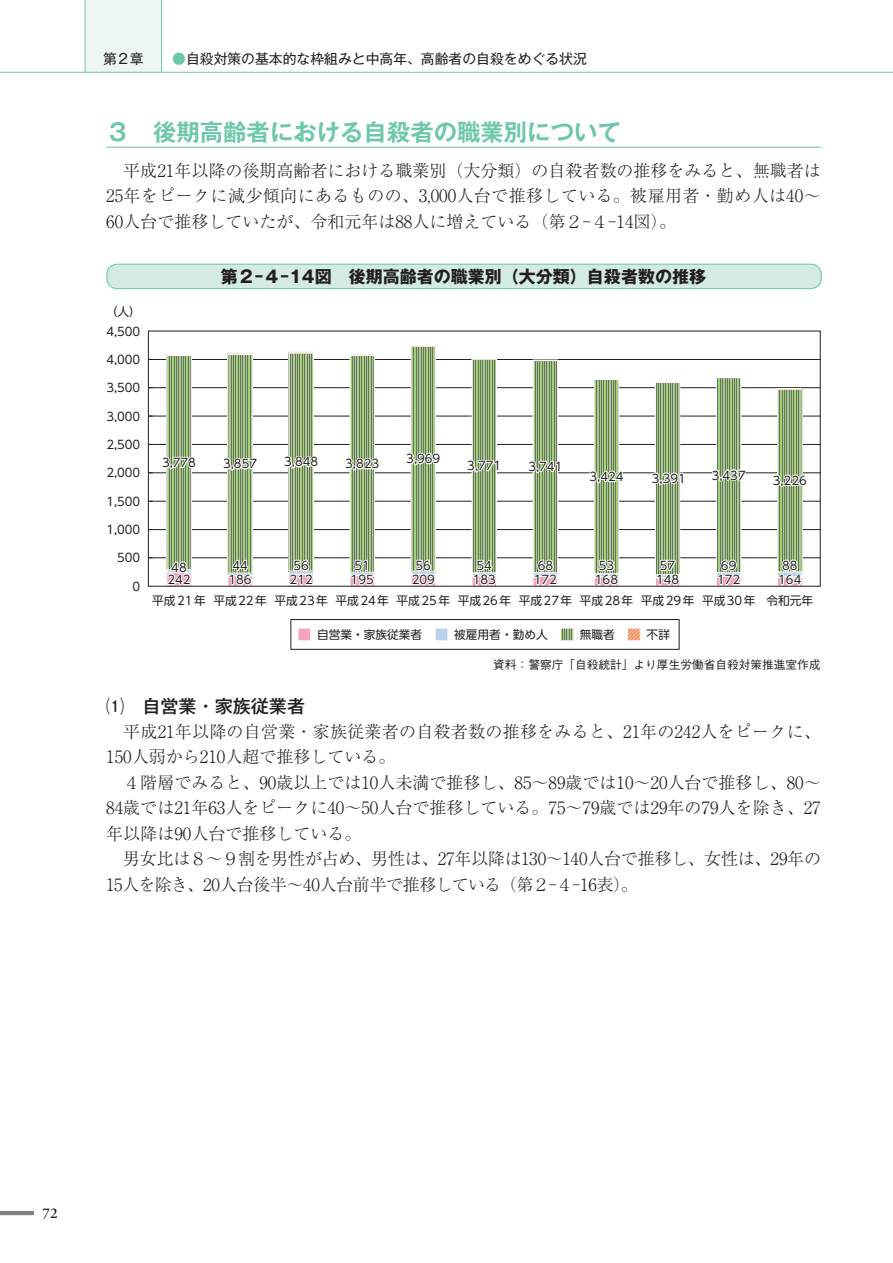
<style>
.page{position:relative;width:893px;height:1263px;background:#fff}
.page>*{position:absolute;margin:0;border:0;box-sizing:border-box;transform-origin:0 0}
.t1{font:700 23.4px "Gothic MB101 Pr 6 N De";color:#6ec7ad}
.t2{font:500 18px "Gothic MB101 Pr 6 N";color:#231f20}
.t3{font:300 16.95px/25.5px "Ryumin Pr 6 N";color:#231f20;text-align:justify}
.t4{font:300 16.95px/25.5px "Ryumin Pr 6 N";letter-spacing:-.02em;color:#231f20}
.t5{font:700 16.95px "Gothic MB101 Pr 6 N";color:#231f20}
.t6{font:600 14.85px "Adobe Garamond Pro";color:#231f20}
.t7{font:13.8px "Gothic MB101 Pr 6 N";color:#231f20}
.t8{font:11.7px "UD Shin Go Pro";color:#231f20}
.t9{font:500 11.7px "Gothic BBB Pr 6 N";color:#231f20}
.s1{color:#6ec7ad}
</style>
<div class="page">
<hr style="left:106px;top:147px;width:715px;height:1px;background:#6ec7ad">
<div style="left:107px;top:264px;width:714px;height:25px;background:#d3ebe2;border-radius:10px"></div>
<div style="left:106px;top:264px;width:716px;height:25px;border:1px solid #6ec7ad;border-radius:10px"></div>
<hr style="left:148px;top:359px;width:672px;height:1px;background:#231f20">
<hr style="left:148px;top:387px;width:672px;height:1px;background:#231f20">
<hr style="left:148px;top:416px;width:672px;height:1px;background:#231f20">
<hr style="left:148px;top:444px;width:672px;height:1px;background:#231f20">
<hr style="left:148px;top:473px;width:672px;height:1px;background:#231f20">
<hr style="left:148px;top:501px;width:672px;height:1px;background:#231f20">
<hr style="left:148px;top:529px;width:672px;height:1px;background:#231f20">
<hr style="left:148px;top:557px;width:672px;height:1px;background:#231f20">
<svg style="left:779px;top:391px;width:21px;height:167px;background:#8aa573"></svg>
<div style="left:777px;top:389px;width:25px;height:183px;border:1px solid #fff"></div>
<svg style="left:718px;top:379px;width:21px;height:179px;background:#8caa73"></svg>
<div style="left:716px;top:377px;width:25px;height:196px;border:1px solid #fff"></div>
<svg style="left:657px;top:384px;width:21px;height:175px;background:#8aa573"></svg>
<div style="left:655px;top:382px;width:25px;height:193px;border:1px solid #fff"></div>
<svg style="left:596px;top:381px;width:21px;height:177px;background:#8aa573"></svg>
<div style="left:594px;top:379px;width:25px;height:195px;border:1px solid #fff"></div>
<svg style="left:535px;top:362px;width:21px;height:196px;background:#8aa573"></svg>
<div style="left:533px;top:360px;width:25px;height:213px;border:1px solid #fff"></div>
<svg style="left:474px;top:360px;width:21px;height:199px;background:#8aa573"></svg>
<div style="left:472px;top:358px;width:25px;height:215px;border:1px solid #fff"></div>
<svg style="left:413px;top:348px;width:21px;height:210px;background:#8aa573"></svg>
<div style="left:411px;top:346px;width:25px;height:226px;border:1px solid #fff"></div>
<svg style="left:352px;top:357px;width:21px;height:201px;background:#8aa573"></svg>
<div style="left:350px;top:355px;width:25px;height:218px;border:1px solid #fff"></div>
<svg style="left:291px;top:354px;width:21px;height:204px;background:#8aa573"></svg>
<div style="left:289px;top:352px;width:25px;height:219px;border:1px solid #fff"></div>
<svg style="left:229px;top:356px;width:22px;height:203px;background:#8ba773"></svg>
<div style="left:227px;top:354px;width:26px;height:219px;border:1px solid #fff"></div>
<svg style="left:168px;top:357px;width:22px;height:203px;background:#8ba773"></svg>
<div style="left:166px;top:355px;width:26px;height:215px;border:1px solid #fff"></div>
<svg style="left:777px;top:389px;width:25px;height:1px"></svg>
<svg style="left:716px;top:377px;width:25px;height:1px"></svg>
<svg style="left:594px;top:379px;width:25px;height:1px"></svg>
<svg style="left:533px;top:360px;width:25px;height:1px"></svg>
<svg style="left:472px;top:358px;width:25px;height:1px"></svg>
<svg style="left:411px;top:346px;width:25px;height:1px"></svg>
<div style="left:350px;top:354px;width:25px;height:2px;border:1px solid #fff"></div>
<div style="left:289px;top:351px;width:25px;height:2px;border:1px solid #fff"></div>
<div style="left:227px;top:353px;width:26px;height:2px;border:1px solid #fff"></div>
<svg style="left:166px;top:355px;width:26px;height:1px"></svg>
<svg style="left:163px;top:560px;width:29px;height:26px"></svg>
<svg style="left:227px;top:559px;width:26px;height:27px"></svg>
<svg style="left:285px;top:558px;width:29px;height:28px"></svg>
<svg style="left:349px;top:558px;width:26px;height:28px"></svg>
<svg style="left:407px;top:558px;width:29px;height:28px"></svg>
<svg style="left:471px;top:559px;width:26px;height:27px"></svg>
<svg style="left:532px;top:558px;width:27px;height:28px"></svg>
<svg style="left:594px;top:558px;width:26px;height:28px"></svg>
<svg style="left:655px;top:559px;width:26px;height:27px"></svg>
<svg style="left:716px;top:558px;width:26px;height:28px"></svg>
<svg style="left:777px;top:558px;width:26px;height:28px"></svg>
<svg style="left:166px;top:455px;width:26px;height:15px"></svg>
<svg style="left:227px;top:457px;width:26px;height:15px"></svg>
<svg style="left:288px;top:455px;width:26px;height:15px"></svg>
<svg style="left:350px;top:457px;width:25px;height:15px"></svg>
<svg style="left:411px;top:451px;width:25px;height:15px"></svg>
<svg style="left:465px;top:458px;width:35px;height:16px"></svg>
<svg style="left:526px;top:459px;width:35px;height:15px"></svg>
<svg style="left:587px;top:469px;width:38px;height:15px"></svg>
<svg style="left:650px;top:471px;width:35px;height:15px"></svg>
<svg style="left:709px;top:468px;width:39px;height:15px"></svg>
<svg style="left:770px;top:473px;width:38px;height:15px"></svg>
<div style="left:290px;top:619px;width:390px;height:31px;border:1px solid #231f20"></div>
<div style="left:298px;top:628px;width:13px;height:13px;background:#f5a3bf"></div>
<div style="left:298px;top:628px;width:13px;height:13px;border:1px solid #fff"></div>
<div style="left:435px;top:628px;width:13px;height:13px;background:#b9d1ec"></div>
<div style="left:435px;top:628px;width:13px;height:13px;border:1px solid #fff"></div>
<svg style="left:562px;top:630px;width:10px;height:9px"></svg>
<div style="left:560px;top:628px;width:14px;height:13px;border:1px solid #fff"></div>
<svg style="left:629px;top:630px;width:10px;height:9px"></svg>
<div style="left:627px;top:628px;width:14px;height:13px;border:1px solid #fff"></div>
<hr style="left:0;top:1211px;width:34px;height:4px;background:#808285">
<div style="left:85px;top:0;width:77px;height:72px;background:#edf6f3"></div>
<hr style="left:0;top:72px;width:893px;height:1px;background:#6ec7ad">
<hr style="left:85px;top:0;width:1px;height:72px;background:#6ec7ad">
<hr style="left:161px;top:0;width:1px;height:72px;background:#6ec7ad">
<p class="t7" style="left:103px;top:48px;width:42px">第2章</p>
<p class="t7" style="left:172px;top:48px;width:416px"><span class="s1">●</span>自殺対策の基本的な枠組みと中高年、高齢者の自殺をめぐる状況</p>
<h1 class="t1" style="left:106px;top:112px;width:516px">３　後期高齢者における自殺者の職業別について</h1>
<p class="t3" style="left:106px;top:156px;width:716px;text-indent:17px">平成21年以降の後期高齢者における職業別（大分類）の自殺者数の推移をみると、無職者は25年をピークに減少傾向にあるものの、3,000人台で推移している。被雇用者・勤め人は40～60人台で推移していたが、令和元年は88人に増えている（第２-４-14図）。</p>
<p class="t5" style="left:221px;top:262px;width:487px">第２-４-14図　後期高齢者の職業別（大分類）自殺者数の推移</p>
<p class="t8" style="left:106px;top:303px;width:37px">（人）</p>
<p class="t8" style="left:106px;top:322px;width:36px">4,500</p>
<p class="t8" style="left:106px;top:350px;width:36px">4,000</p>
<p class="t8" style="left:106px;top:378px;width:36px">3,500</p>
<p class="t8" style="left:106px;top:407px;width:36px">3,000</p>
<p class="t8" style="left:106px;top:435px;width:36px">2,500</p>
<p class="t8" style="left:106px;top:463px;width:36px">2,000</p>
<p class="t8" style="left:106px;top:492px;width:36px">1,500</p>
<p class="t8" style="left:106px;top:520px;width:36px">1,000</p>
<p class="t8" style="left:117px;top:548px;width:25px">500</p>
<p class="t8" style="left:133px;top:577px;width:9px">0</p>
<p class="t8" style="left:162px;top:453px;width:36px">3,778</p>
<p class="t8" style="left:223px;top:454px;width:36px">3,857</p>
<p class="t8" style="left:284px;top:452px;width:36px">3,848</p>
<p class="t8" style="left:345px;top:454px;width:36px">3,823</p>
<p class="t8" style="left:406px;top:449px;width:36px">3,969</p>
<p class="t8" style="left:467px;top:456px;width:36px">3,771</p>
<p class="t8" style="left:528px;top:457px;width:36px">3,741</p>
<p class="t8" style="left:589px;top:467px;width:36px">3,424</p>
<p class="t8" style="left:652px;top:469px;width:36px">3,391</p>
<p class="t8" style="left:712px;top:466px;width:36px">3,437</p>
<p class="t8" style="left:773px;top:471px;width:36px">3,226</p>
<p class="t8" style="left:171px;top:558px;width:17px">48</p>
<p class="t8" style="left:232px;top:556px;width:17px">44</p>
<p class="t8" style="left:293px;top:556px;width:17px">56</p>
<p class="t8" style="left:354px;top:556px;width:17px">51</p>
<p class="t8" style="left:416px;top:556px;width:17px">56</p>
<p class="t8" style="left:477px;top:556px;width:17px">54</p>
<p class="t8" style="left:538px;top:556px;width:17px">68</p>
<p class="t8" style="left:599px;top:556px;width:17px">53</p>
<p class="t8" style="left:660px;top:556px;width:17px">57</p>
<p class="t8" style="left:721px;top:556px;width:17px">69</p>
<p class="t8" style="left:782px;top:556px;width:17px">88</p>
<p class="t8" style="left:167px;top:570px;width:25px">242</p>
<p class="t8" style="left:229px;top:570px;width:25px">186</p>
<p class="t8" style="left:290px;top:570px;width:25px">212</p>
<p class="t8" style="left:351px;top:570px;width:25px">195</p>
<p class="t8" style="left:412px;top:570px;width:25px">209</p>
<p class="t8" style="left:473px;top:570px;width:25px">183</p>
<p class="t8" style="left:534px;top:570px;width:25px">172</p>
<p class="t8" style="left:595px;top:570px;width:25px">168</p>
<p class="t8" style="left:656px;top:570px;width:25px">148</p>
<p class="t8" style="left:717px;top:570px;width:25px">172</p>
<p class="t8" style="left:778px;top:570px;width:25px">164</p>
<p class="t8" style="left:152px;top:591px;width:662px">平成21年 平成22年 平成23年 平成24年 平成25年 平成26年 平成27年 平成28年 平成29年 平成30年 令和元年</p>
<p class="t8" style="left:317px;top:625px;width:107px">自営業・家族従業者</p>
<p class="t8" style="left:454px;top:625px;width:95px">被雇用者・勤め人</p>
<p class="t8" style="left:580px;top:625px;width:37px">無職者</p>
<p class="t8" style="left:647px;top:625px;width:25px">不詳</p>
<p class="t9" style="left:493px;top:655px;width:329px">資料：警察庁「自殺統計」より厚生労働省自殺対策推進室作成</p>
<p class="t2" style="left:106px;top:691px;width:200px">⑴　自営業・家族従業者</p>
<p class="t3" style="left:106px;top:718px;width:716px;text-indent:17px">平成21年以降の自営業・家族従業者の自殺者数の推移をみると、21年の242人をピークに、<br>150人弱から210人超で推移している。</p>
<p class="t3" style="left:106px;top:769px;width:716px;text-indent:17px">４階層でみると、90歳以上では10人未満で推移し、85～89歳では10～20人台で推移し、80～84歳では21年63人をピークに40～50人台で推移している。75～79歳では29年の79人を除き、27年以降は90人台で推移している。</p>
<p class="t4" style="left:106px;top:845px;width:716px;text-indent:17px">男女比は８～９割を男性が占め、男性は、27年以降は130～140人台で推移し、女性は、29年の<br>15人を除き、20人台後半～40人台前半で推移している（第２-４-16表）。</p>
<p class="t6" style="left:43px;top:1205px;width:17px">72</p>
</div>
